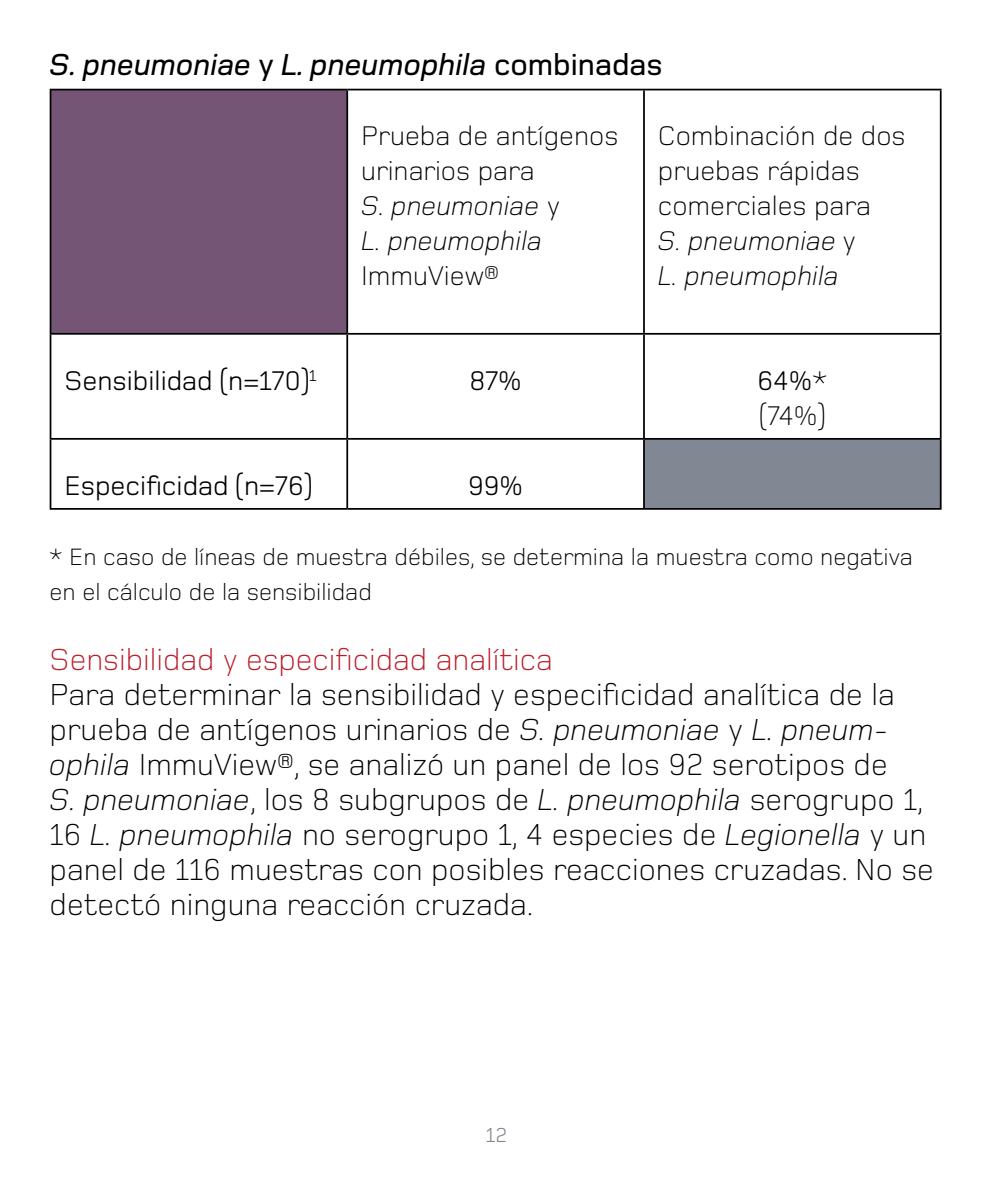
<style>
.page{position:relative;width:993px;height:1191px;background:#fff}
.page>*{position:absolute;margin:0;border:0;box-sizing:border-box;transform-origin:0 0}
.t1{font:300 31.5px/35px "Foundry Monoline";color:#000}
.t2{font:31.5px "Foundry Monoline Med Ita";color:#000}
.t3{font:300 31.5px "Foundry Monoline";color:#ba1f2c}
.t4{font:300 28px/35px "Foundry Monoline";color:#000}
.t5{font:28px/35px "Foundry Monoline Lgt Ita";color:#000}
.t6{font:28px "Foundry Monoline";color:#000}
.t7{font:300 24.5px/35px "Foundry Monoline";color:#000}
.t8{font:21px "Foundry Monoline";color:#818893}
.s1{font-family:"Foundry Monoline";font-weight:500}
.s2{font-family:"Foundry Monoline";font-weight:300}
.s3{font-weight:400}
.s4{font-family:"Foundry Monoline Lgt Ita";font-weight:400}
</style>
<div class="page">
<div style="left:50px;top:90px;width:297px;height:244px;background:#745576"></div>
<div style="left:643px;top:439px;width:297px;height:70px;background:#818893"></div>
<hr style="left:50px;top:89px;width:297px;height:1px;background:#000">
<hr style="left:50px;top:90px;width:1px;height:243px;background:#000">
<hr style="left:347px;top:89px;width:296px;height:1px;background:#000">
<hr style="left:346px;top:90px;width:2px;height:243px;background:#000">
<hr style="left:643px;top:89px;width:298px;height:1px;background:#000">
<hr style="left:643px;top:90px;width:1px;height:243px;background:#000">
<hr style="left:939px;top:90px;width:2px;height:243px;background:#000">
<hr style="left:50px;top:333px;width:297px;height:2px;background:#000">
<hr style="left:50px;top:335px;width:1px;height:103px;background:#000">
<hr style="left:347px;top:333px;width:296px;height:2px;background:#000">
<hr style="left:346px;top:335px;width:2px;height:103px;background:#000">
<hr style="left:643px;top:333px;width:298px;height:2px;background:#000">
<hr style="left:643px;top:335px;width:1px;height:103px;background:#000">
<hr style="left:939px;top:335px;width:2px;height:103px;background:#000">
<hr style="left:50px;top:438px;width:297px;height:2px;background:#000">
<hr style="left:50px;top:440px;width:1px;height:68px;background:#000">
<hr style="left:347px;top:438px;width:296px;height:2px;background:#000">
<hr style="left:346px;top:440px;width:2px;height:68px;background:#000">
<hr style="left:643px;top:438px;width:298px;height:2px;background:#000">
<hr style="left:643px;top:440px;width:1px;height:68px;background:#000">
<hr style="left:939px;top:440px;width:2px;height:68px;background:#000">
<hr style="left:50px;top:508px;width:297px;height:2px;background:#000">
<hr style="left:347px;top:508px;width:296px;height:2px;background:#000">
<hr style="left:643px;top:508px;width:298px;height:2px;background:#000">
<p class="t2" style="left:50px;top:47px;width:614px">S. pneumoniae <span class="s1">y</span> L. pneumophila <span class="s1">combinadas</span></p>
<p class="t4" style="left:361px;top:118px;width:258px">Prueba de antígenos urinarios para</p>
<p class="t5" style="left:361px;top:188px;width:200px">S. pneumoniae <span class="s2">y<br></span>L. pneumophila</p>
<p class="t4" style="left:361px;top:258px;width:139px">ImmuView®</p>
<p class="t4" style="left:657px;top:118px;width:249px">Combinación de dos pruebas rápidas comerciales para</p>
<p class="t5" style="left:657px;top:223px;width:199px">S. pneumoniae <span class="s2">y<br></span>L. pneumophila</p>
<p class="t6" style="left:64px;top:365px;width:253px">Sensibilidad (n=170)<sup>1</sup></p>
<p class="t6" style="left:469px;top:365px;width:54px">87%</p>
<p class="t4" style="left:757px;top:363px;width:71px"><span class="s3">64%</span>* (74%)</p>
<p class="t6" style="left:64px;top:470px;width:249px">Especificidad (n=76)</p>
<p class="t6" style="left:468px;top:470px;width:56px">99%</p>
<p class="t7" style="left:50px;top:539px;width:864px">* En caso de líneas de muestra débiles, se determina la muestra como negativa en el cálculo de la sensibilidad</p>
<p class="t3" style="left:50px;top:642px;width:504px">Sensibilidad y especificidad analítica</p>
<p class="t1" style="left:50px;top:677px;width:885px">Para determinar la sensibilidad y especificidad analítica de la prueba de antígenos urinarios de <span class="s4">S. pneumoniae</span> y <span class="s4">L. pneum&shy;ophila</span> ImmuView®, se analizó un panel de los 92 serotipos de<br><span class="s4">S. pneumoniae</span>, los 8 subgrupos de <span class="s4">L. pneumophila</span> serogrupo 1, 16 <span class="s4">L. pneumophila</span> no serogrupo 1, 4 especies de <span class="s4">Legionella</span> y un panel de 116 muestras con posibles reacciones cruzadas. No se detectó ninguna reacción cruzada.</p>
<p class="t8" style="left:485px;top:1123px;width:23px">12</p>
</div>
